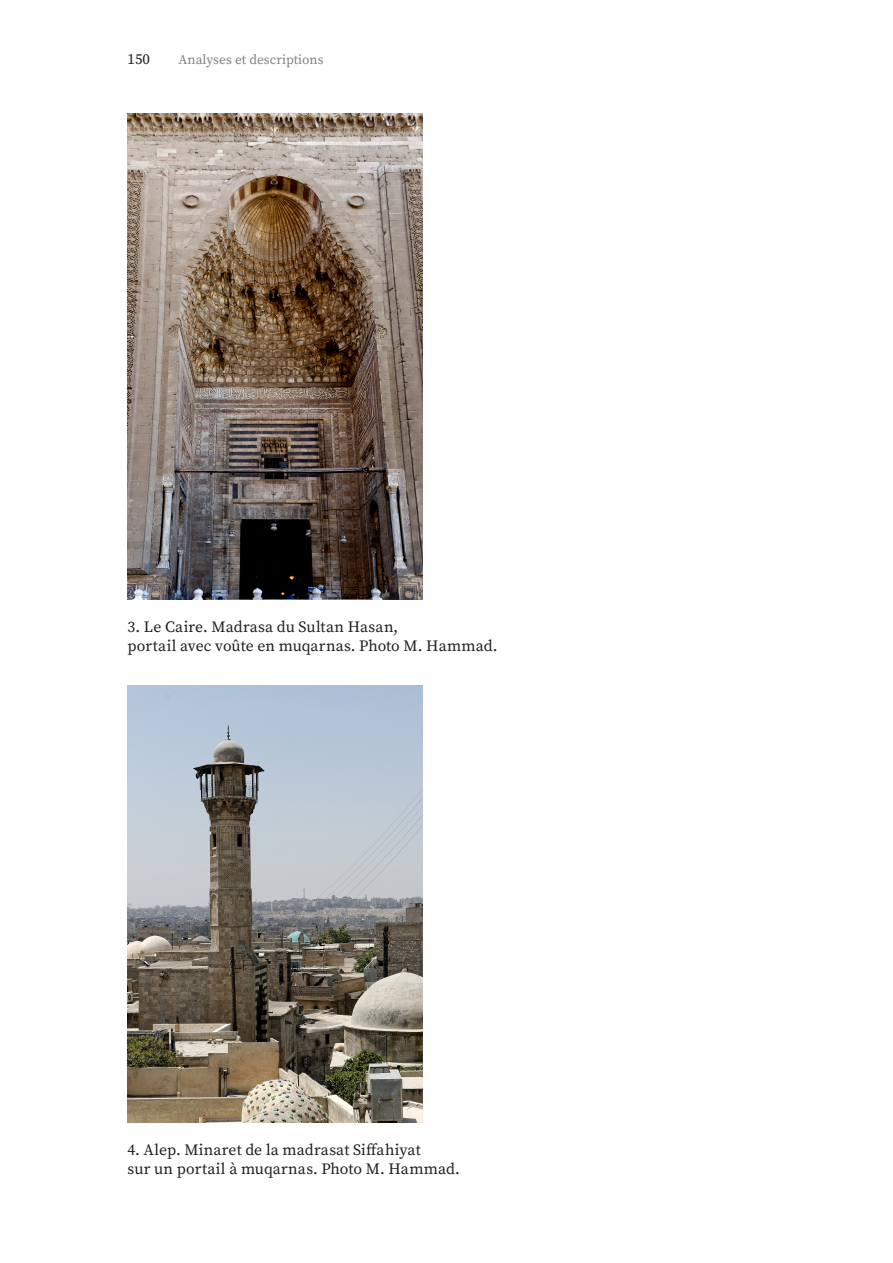
<style>
.page{position:relative;width:893px;height:1263px;background:#fff}
.page>*{position:absolute;margin:0;border:0;box-sizing:border-box;transform-origin:0 0}
.Legendas{font:15.75px "Source Serif Variable";letter-spacing:.005em;color:#231f20}
.t1{font:15px "Source Serif Variable";color:#231f20}
.t2{font:13.5px "Source Serif Variable";color:#808285}
</style>
<div class="page">
<img style="left:128px;top:113px;width:294px;height:486px">
<img style="left:128px;top:685px;width:294px;height:437px">
<p class="t1" style="left:128px;top:49px;width:24px">150</p>
<p class="t2" style="left:179px;top:50px;width:147px">Analyses et descriptions</p>
<p class="Legendas" style="left:128px;top:616px;width:272px">3. Le Caire. Madrasa du Sultan Hasan,</p>
<p class="Legendas" style="left:128px;top:635px;width:372px">portail avec voûte en muqarnas. Photo M. Hammad.</p>
<p class="Legendas" style="left:128px;top:1140px;width:295px">4. Alep. Minaret de la madrasat Siffahiyat</p>
<p class="Legendas" style="left:128px;top:1158px;width:334px">sur un portail à muqarnas. Photo M. Hammad.</p>
</div>
